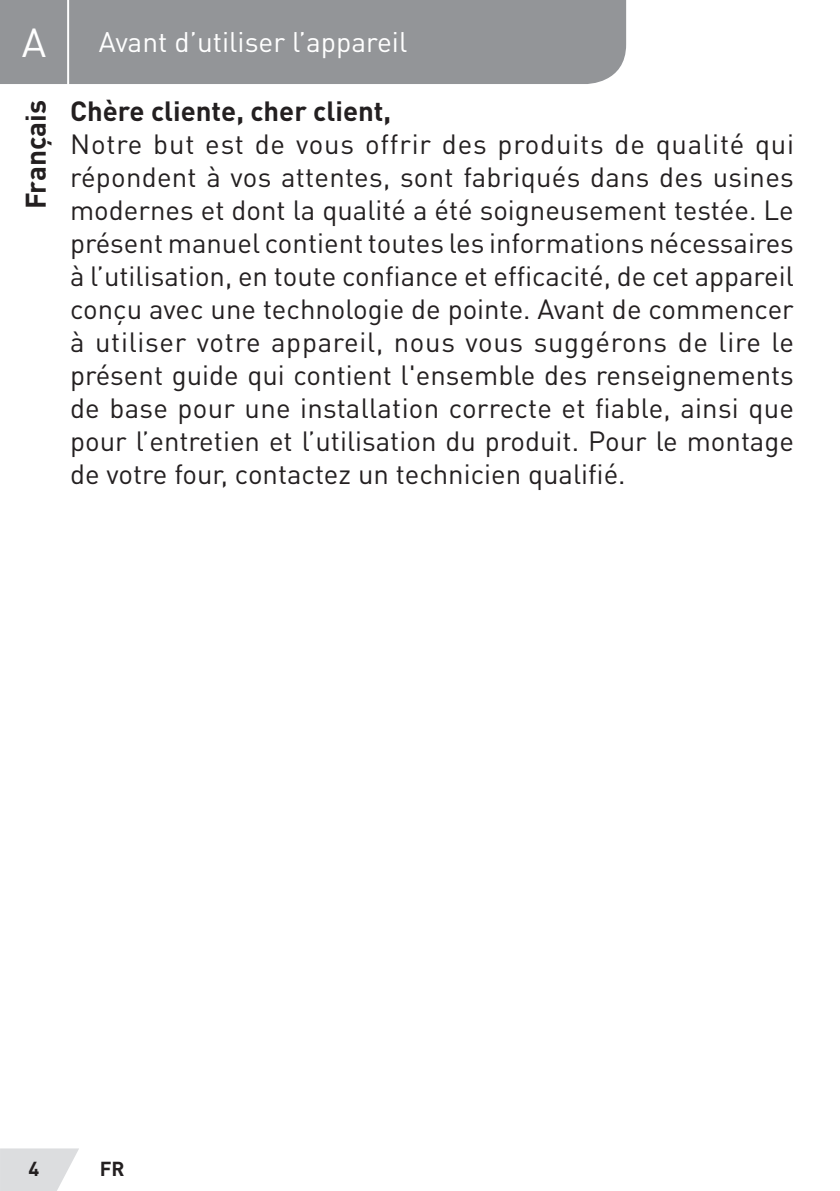
<style>
.page{position:relative;width:840px;height:1191px;background:#fff}
.page>*{position:absolute;margin:0;border:0;box-sizing:border-box;transform-origin:0 0}
.t1{font:40px "DIN Pro";color:#fff}
.t2{font:28px "DIN Pro";color:#fff}
.t3{font:700 28px "DIN Pro";color:#231f20}
.t4{font:27.6px/33px "DIN Pro";color:#231f20;text-align:justify}
.t5{font:700 27.6px "DIN Pro";color:#231f20}
.t6{font:700 20px "DIN Pro";color:#231f20}
</style>
<div class="page">
<svg style="left:0;top:1148px;width:79px;height:43px"></svg>
<div style="left:0;top:0;width:625px;height:84px;background:#939598"></div>
<hr style="left:67px;top:0;width:2px;height:94px;background:#fff">
<h1 class="t1" style="left:22px;top:15px;width:26px">A</h1>
<p class="t3" style="left:17px;top:209px;width:111px;rotate:-90deg">Français</p>
<p class="t2" style="left:99px;top:23px;width:310px">Avant d’utiliser l’appareil</p>
<p class="t5" style="left:70px;top:92px;width:322px">Chère cliente, cher client,</p>
<p class="t4" style="left:70px;top:126px;width:725px">Notre but est de vous offrir des produits de qualité qui répondent à vos attentes, sont fabriqués dans des usines modernes et dont la qualité a été soigneusement testée. Le présent manuel contient toutes les informations nécessaires à l’utilisation, en toute confiance et efficacité, de cet appareil conçu avec une technologie de pointe. Avant de commencer à utiliser votre appareil, nous vous suggérons de lire le présent guide qui contient l'ensemble des renseignements de base pour une installation correcte et fiable, ainsi que pour l’entretien et l’utilisation du produit. Pour le montage de votre four, contactez un technicien qualifié.</p>
<p class="t6" style="left:29px;top:1155px;width:12px">4</p>
<p class="t6" style="left:100px;top:1155px;width:26px">FR</p>
</div>
